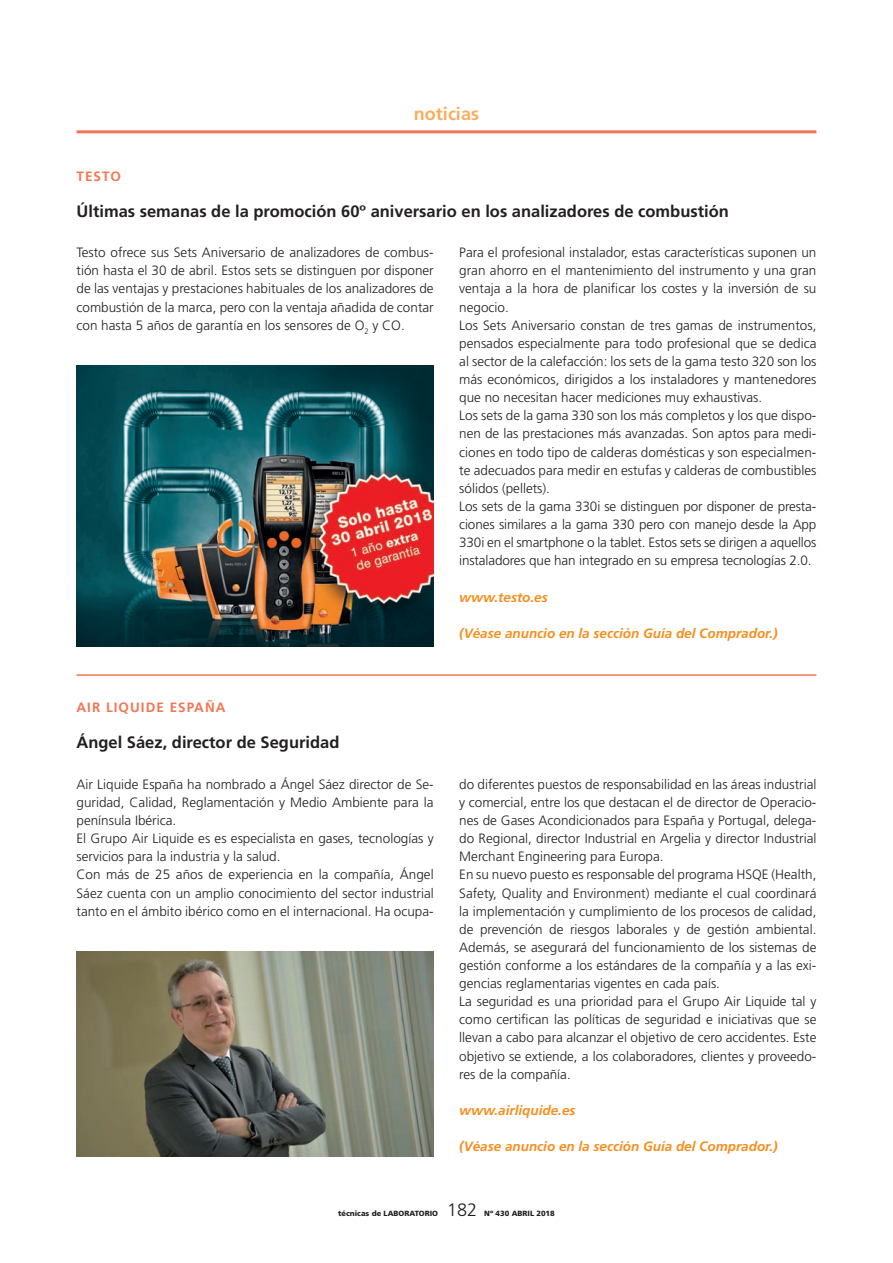
<style>
.page{position:relative;width:893px;height:1263px;background:#fff}
.page>*{position:absolute;margin:0;border:0;box-sizing:border-box;transform-origin:0 0}
.t1{font:700 18px "Frutiger";color:#faac5e}
.t2{font:300 18px "Frutiger";color:#231f20}
.Titolet_NOT{font:700 16.5px "Frutiger";color:#231f20}
.Texto_base_TL{font:300 13.5px/18.1px "Frutiger";color:#231f20;text-align:justify}
.www_NOT{font:italic 700 13.5px "Frutiger";color:#f68e1e}
.Empresa_NOT{font:700 13.5px "Frutiger";letter-spacing:.075em;color:#f37653}
.t3{font:900 7.5px "Frutiger";color:#231f20}
</style>
<div class="page">
<hr style="left:77px;top:130px;width:739px;height:3px;background:#f37653">
<img style="left:77px;top:366px;width:357px;height:280px">
<img style="left:77px;top:951px;width:357px;height:206px">
<hr style="left:77px;top:674px;width:739px;height:2px;background:#f37653">
<h1 class="t1" style="left:414px;top:103px;width:66px">noticias</h1>
<p class="Empresa_NOT" style="left:77px;top:168px;width:46px">TESTO</p>
<p class="Titolet_NOT" style="left:77px;top:201px;width:654px">Últimas semanas de la promoción 60º aniversario en los analizadores de combustión</p>
<p class="Texto_base_TL" style="left:77px;top:243px;width:359px">Testo ofrece sus Sets Aniversario de analizadores de combus&shy;tión hasta el 30 de abril. Estos sets se distinguen por disponer de las ventajas y prestaciones habituales de los analizadores de combustión de la marca, pero con la ventaja añadida de contar con hasta 5 años de garantía en los sensores de O<sub>2</sub> y CO.</p>
<p class="Texto_base_TL" style="left:459px;top:243px;width:359px">Para el profesional instalador, estas características suponen un gran ahorro en el mantenimiento del instrumento y una gran ventaja a la hora de planificar los costes y la inversión de su negocio.</p>
<p class="Texto_base_TL" style="left:459px;top:316px;width:359px">Los Sets Aniversario constan de tres gamas de instrumentos, pensados especialmente para todo profesional que se dedica al sector de la calefacción: los sets de la gama testo 320 son los más económicos, dirigidos a los instaladores y mantenedores que no necesitan hacer mediciones muy exhaustivas.</p>
<p class="Texto_base_TL" style="left:459px;top:407px;width:359px">Los sets de la gama 330 son los más completos y los que dispo&shy;nen de las prestaciones más avanzadas. Son aptos para medi&shy;ciones en todo tipo de calderas domésticas y son especialmen&shy;te adecuados para medir en estufas y calderas de combustibles sólidos (pellets).</p>
<p class="Texto_base_TL" style="left:459px;top:497px;width:359px">Los sets de la gama 330i se distinguen por disponer de presta&shy;ciones similares a la gama 330 pero con manejo desde la App 330i en el smartphone o la tablet. Estos sets se dirigen a aquellos instaladores que han integrado en su empresa tecnologías 2.0.</p>
<p class="www_NOT" style="left:459px;top:589px;width:90px">www.testo.es</p>
<p class="www_NOT" style="left:459px;top:625px;width:320px">(Véase anuncio en la sección Guía del Comprador.)</p>
<p class="Empresa_NOT" style="left:77px;top:699px;width:150px">AIR LIQUIDE ESPAÑA</p>
<p class="Titolet_NOT" style="left:77px;top:733px;width:264px">Ángel Sáez, director de Seguridad</p>
<p class="Texto_base_TL" style="left:77px;top:775px;width:359px">Air Liquide España ha nombrado a Ángel Sáez director de Se&shy;guridad, Calidad, Reglamentación y Medio Ambiente para la península Ibérica.</p>
<p class="Texto_base_TL" style="left:77px;top:829px;width:359px">El Grupo Air Liquide es es especialista en gases, tecnologías y servicios para la industria y la salud.</p>
<p class="Texto_base_TL" style="left:77px;top:866px;width:359px">Con más de 25 años de experiencia en la compañía, Ángel Sáez cuenta con un amplio conocimiento del sector industrial tanto en el ámbito ibérico como en el internacional. Ha ocupa-</p>
<p class="Texto_base_TL" style="left:459px;top:775px;width:359px">do diferentes puestos de responsabilidad en las áreas industrial y comercial, entre los que destacan el de director de Operacio&shy;nes de Gases Acondicionados para España y Portugal, delega&shy;do Regional, director Industrial en Argelia y director Industrial Merchant Engineering para Europa.</p>
<p class="Texto_base_TL" style="left:459px;top:866px;width:359px">En su nuevo puesto es responsable del programa HSQE (Health, Safety, Quality and Environment) mediante el cual coordinará la implementación y cumplimiento de los procesos de calidad, de prevención de riesgos laborales y de gestión ambiental.<br>Además, se asegurará del funcionamiento de los sistemas de gestión conforme a los estándares de la compañía y a las exi&shy;gencias reglamentarias vigentes en cada país.</p>
<p class="Texto_base_TL" style="left:459px;top:992px;width:359px">La seguridad es una prioridad para el Grupo Air Liquide tal y como certifican las políticas de seguridad e iniciativas que se llevan a cabo para alcanzar el objetivo de cero accidentes. Este objetivo se extiende, a los colaboradores, clientes y proveedo&shy;res de la compañía.</p>
<p class="www_NOT" style="left:459px;top:1102px;width:118px">www.airliquide.es</p>
<p class="www_NOT" style="left:459px;top:1138px;width:320px">(Véase anuncio en la sección Guía del Comprador.)</p>
<p class="t3" style="left:338px;top:1209px;width:101px">técnicas de LABORATORIO</p>
<h1 class="t2" style="left:447px;top:1200px;width:32px">182</h1>
<p class="t3" style="left:484px;top:1209px;width:72px">Nº 430 ABRIL 2018</p>
</div>
